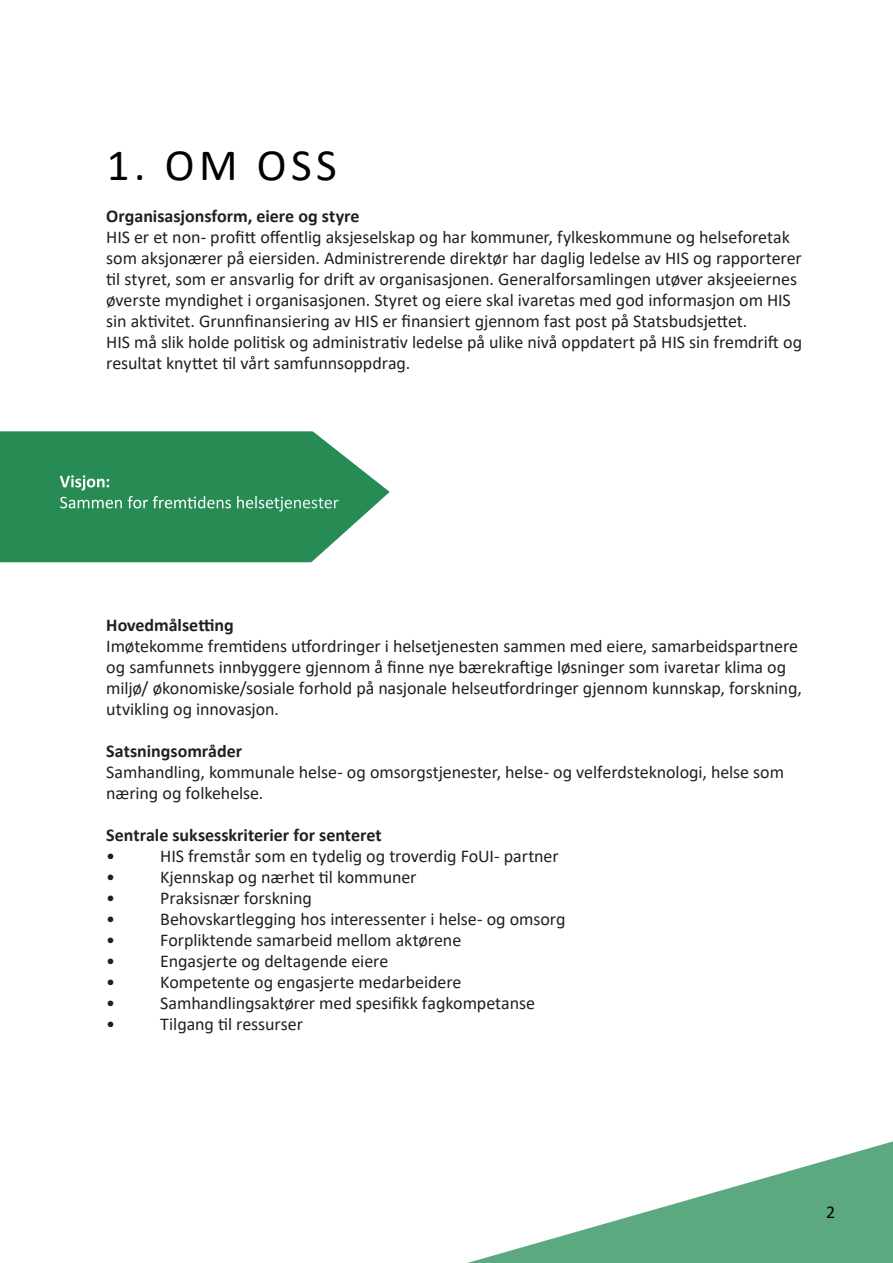
<style>
.page{position:relative;width:893px;height:1263px;background:#fff}
.page>*{position:absolute;margin:0;border:0;box-sizing:border-box;transform-origin:0 0}
.Head_30_30_100_Bold{font:45px "Calibri";color:#000}
.Body_10_18_Reg_L{font:18px/21px "Calibri";letter-spacing:-.005em;color:#231f20}
.Body_10_18_Reg_L-2{font:700 18px "Calibri";color:#231f20}
.Body_10_18_Reg_L-3{font:18px "Calibri";letter-spacing:-.005em;color:#fff}
.Body_10_18_Reg_L-4{font:700 18px "Calibri";color:#fff}
.Head_30_30_100_Bold-2{font:18px "Calibri";color:#000}
</style>
<div class="page">
<div style="left:0;top:431px;width:262px;height:132px;background:#268c54"></div>
<svg style="left:262px;top:431px;width:82px;height:132px;background:#3c9765"></svg>
<svg style="left:281px;top:456px;width:109px;height:107px"></svg>
<svg style="left:467px;top:1141px;width:426px;height:122px"></svg>
<p class="Head_30_30_100_Bold" style="left:107px;top:134px;width:231px">1. OM OSS</p>
<p class="Body_10_18_Reg_L-2" style="left:106px;top:204px;width:255px">Organisasjonsform, eiere og styre</p>
<p class="Body_10_18_Reg_L" style="left:106px;top:226px;width:697px">HIS er et non- profitt offentlig aksjeselskap og har kommuner, fylkeskommune og helseforetak som aksjonærer på eiersiden. Administrerende direktør har daglig ledelse av HIS og rapporterer til styret, som er ansvarlig for drift av organisasjonen. Generalforsamlingen utøver aksjeeiernes øverste myndighet i organisasjonen. Styret og eiere skal ivaretas med god informasjon om HIS sin aktivitet. Grunnfinansiering av HIS er finansiert gjennom fast post på Statsbudsjettet.</p>
<p class="Body_10_18_Reg_L" style="left:106px;top:331px;width:697px">HIS må slik holde politisk og administrativ ledelse på ulike nivå oppdatert på HIS sin fremdrift og resultat knyttet til vårt samfunnsoppdrag.</p>
<p class="Body_10_18_Reg_L-4" style="left:60px;top:469px;width:52px">Visjon:</p>
<p class="Body_10_18_Reg_L-3" style="left:60px;top:490px;width:281px">Sammen for fremtidens helsetjenester</p>
<p class="Body_10_18_Reg_L-2" style="left:106px;top:612px;width:129px">Hovedmålsetting</p>
<p class="Body_10_18_Reg_L" style="left:106px;top:635px;width:697px">Imøtekomme fremtidens utfordringer i helsetjenesten sammen med eiere, samarbeidspartnere og samfunnets innbyggere gjennom å finne nye bærekraftige løsninger som ivaretar klima og miljø/ økonomiske/sosiale forhold på nasjonale helseutfordringer gjennom kunnskap, forskning, utvikling og innovasjon.</p>
<p class="Body_10_18_Reg_L-2" style="left:106px;top:738px;width:137px">Satsningsområder</p>
<p class="Body_10_18_Reg_L" style="left:106px;top:761px;width:679px">Samhandling, kommunale helse- og omsorgstjenester, helse- og velferdsteknologi, helse som næring og folkehelse.</p>
<p class="Body_10_18_Reg_L-2" style="left:106px;top:822px;width:277px">Sentrale suksesskriterier for senteret</p>
<p class="Body_10_18_Reg_L" style="left:106px;top:845px;width:10px">•</p>
<p class="Body_10_18_Reg_L" style="left:160px;top:845px;width:400px">HIS fremstår som en tydelig og troverdig FoUI- partner</p>
<p class="Body_10_18_Reg_L" style="left:106px;top:866px;width:10px">•</p>
<p class="Body_10_18_Reg_L" style="left:160px;top:866px;width:258px">Kjennskap og nærhet til kommuner</p>
<p class="Body_10_18_Reg_L" style="left:106px;top:887px;width:10px">•</p>
<p class="Body_10_18_Reg_L" style="left:160px;top:887px;width:153px">Praksisnær forskning</p>
<p class="Body_10_18_Reg_L" style="left:106px;top:908px;width:10px">•</p>
<p class="Body_10_18_Reg_L" style="left:160px;top:908px;width:407px">Behovskartlegging hos interessenter i helse- og omsorg</p>
<p class="Body_10_18_Reg_L" style="left:106px;top:929px;width:10px">•</p>
<p class="Body_10_18_Reg_L" style="left:160px;top:929px;width:302px">Forpliktende samarbeid mellom aktørene</p>
<p class="Body_10_18_Reg_L" style="left:106px;top:950px;width:10px">•</p>
<p class="Body_10_18_Reg_L" style="left:160px;top:950px;width:229px">Engasjerte og deltagende eiere</p>
<p class="Body_10_18_Reg_L" style="left:106px;top:971px;width:10px">•</p>
<p class="Body_10_18_Reg_L" style="left:160px;top:971px;width:303px">Kompetente og engasjerte medarbeidere</p>
<p class="Body_10_18_Reg_L" style="left:106px;top:992px;width:10px">•</p>
<p class="Body_10_18_Reg_L" style="left:160px;top:992px;width:376px">Samhandlingsaktører med spesifikk fagkompetanse</p>
<p class="Body_10_18_Reg_L" style="left:106px;top:1013px;width:10px">•</p>
<p class="Body_10_18_Reg_L" style="left:160px;top:1013px;width:144px">Tilgang til ressurser</p>
<p class="Head_30_30_100_Bold-2" style="left:826px;top:1199px;width:11px">2</p>
</div>
